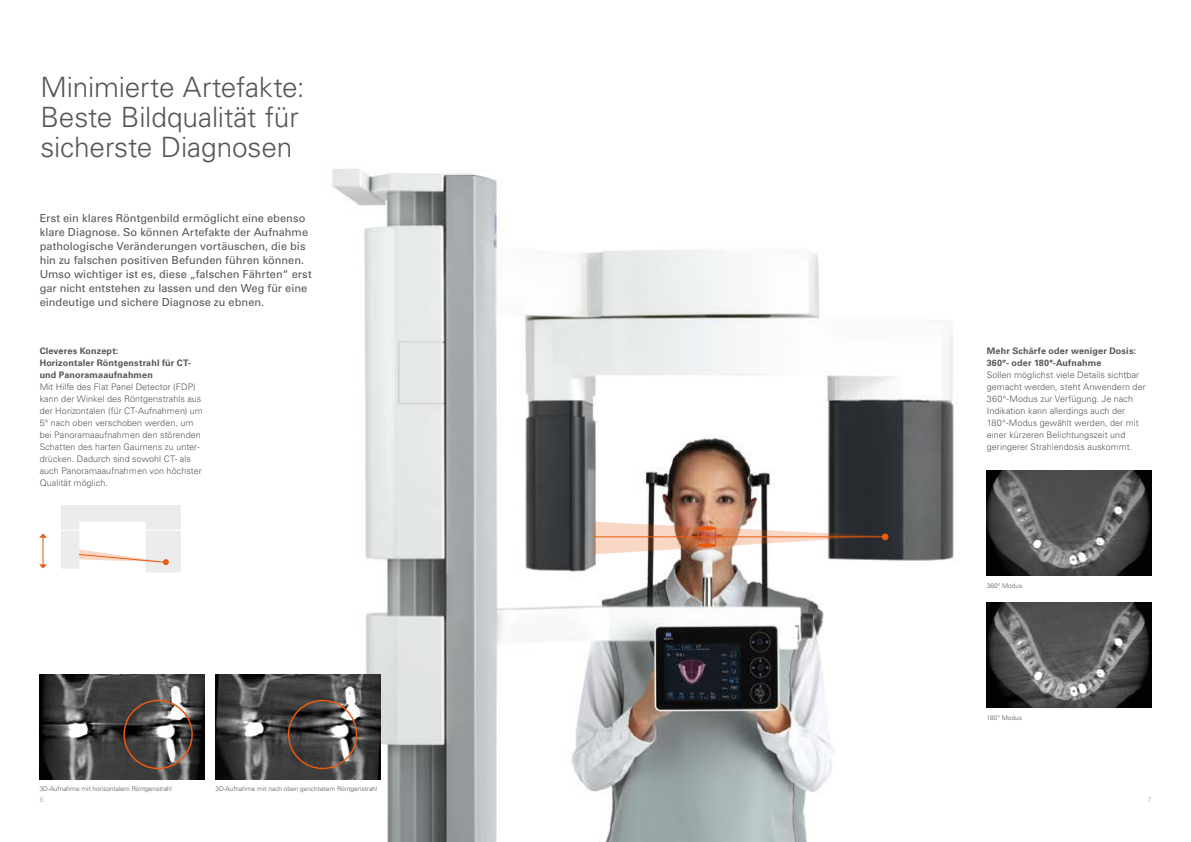
<style>
.page{position:relative;width:1191px;height:842px;background:#fff}
.page>*{position:absolute;margin:0;border:0;box-sizing:border-box;transform-origin:0 0}
.t1{font:300 28px/30px "Univers LT Std";letter-spacing:-.005em;color:#565656}
.t2{font:11px/14px "Univers LT Std";letter-spacing:.005em;color:#565656}
.t3{font:300 9px/12px "Univers LT Std";letter-spacing:.005em;color:#565656}
.t4{font:700 9px/12px "Univers LT Std";letter-spacing:.015em;color:#565656}
.t5{font:300 7px "Univers LT Std";color:#a7a7a8}
.t6{font:300 6.5px "Univers LT Pro 45";color:#565656}
</style>
<div class="page">
<img style="left:191px;top:168px;width:961px;height:674px">
<div style="left:881px;top:533px;width:7px;height:7px;background:#ea5a0f;border-radius:50%"></div>
<svg style="left:594px;top:522px;width:291px;height:32px"></svg>
<img style="left:216px;top:674px;width:164px;height:105px">
<img style="left:40px;top:674px;width:164px;height:105px">
<img style="left:986px;top:602px;width:165px;height:105px">
<img style="left:986px;top:471px;width:165px;height:105px">
<div style="left:123px;top:700px;width:70px;height:69px;border:2px solid #ea5a0f;border-radius:50%"></div>
<div style="left:288px;top:700px;width:69px;height:69px;border:2px solid #ea5a0f;border-radius:50%"></div>
<svg style="left:39px;top:533px;width:8px;height:35px"></svg>
<svg style="left:61px;top:505px;width:120px;height:67px"></svg>
<hr style="left:60px;top:530px;width:123px;height:1px;background:#fff">
<h1 class="t1" style="left:40px;top:72px;width:266px">Minimierte Artefakte:<br>Beste Bildqualität für sicherste Diagnosen</h1>
<p class="t2" style="left:40px;top:211px;width:273px">Erst ein klares Röntgenbild ermöglicht eine ebenso klare Diagnose. So können Artefakte der Aufnahme pathologische Veränderungen vortäuschen, die bis hin zu falschen positiven Befunden führen können.<br>Umso wichtiger ist es, diese „falschen Fährten“ erst gar nicht entstehen zu lassen und den Weg für eine eindeutige und sichere Diagnose zu ebnen.</p>
<p class="t4" style="left:40px;top:345px;width:153px">Cleveres Konzept:<br>Horizontaler Röntgenstrahl für CT&shy;und Panoramaaufnahmen</p>
<p class="t3" style="left:40px;top:381px;width:165px">Mit Hilfe des Flat Panel Detector (FDP) kann der Winkel des Röntgenstrahls aus der Horizontalen (für CT-Aufnahmen) um 5° nach oben verschoben werden, um bei Panoramaaufnahmen den störenden Schatten des harten Gaumens zu unter&shy;drücken. Dadurch sind sowohl CT- als auch Panoramaaufnahmen von höchster Qualität möglich.</p>
<p class="t6" style="left:40px;top:785px;width:134px">3D-Aufnahme mit horizontalem Röntgenstrahl</p>
<p class="t6" style="left:215px;top:785px;width:163px">3D-Aufnahme mit nach oben gerichtetem Röntgenstrahl</p>
<p class="t4" style="left:986px;top:345px;width:151px">Mehr Schärfe oder weniger Dosis:<br>360°- oder 180°-Aufnahme</p>
<p class="t3" style="left:986px;top:369px;width:160px">Sollen möglichst viele Details sichtbar gemacht werden, steht Anwendern der 360°-Modus zur Verfügung. Je nach Indikation kann allerdings auch der 180°-Modus gewählt werden, der mit einer kürzeren Belichtungszeit und geringerer Strahlendosis auskommt.</p>
<p class="t6" style="left:986px;top:581px;width:37px">360° Modus</p>
<p class="t6" style="left:986px;top:713px;width:37px">180° Modus</p>
<p class="t5" style="left:40px;top:795px;width:5px">6</p>
<p class="t5" style="left:1147px;top:795px;width:5px">7</p>
</div>
